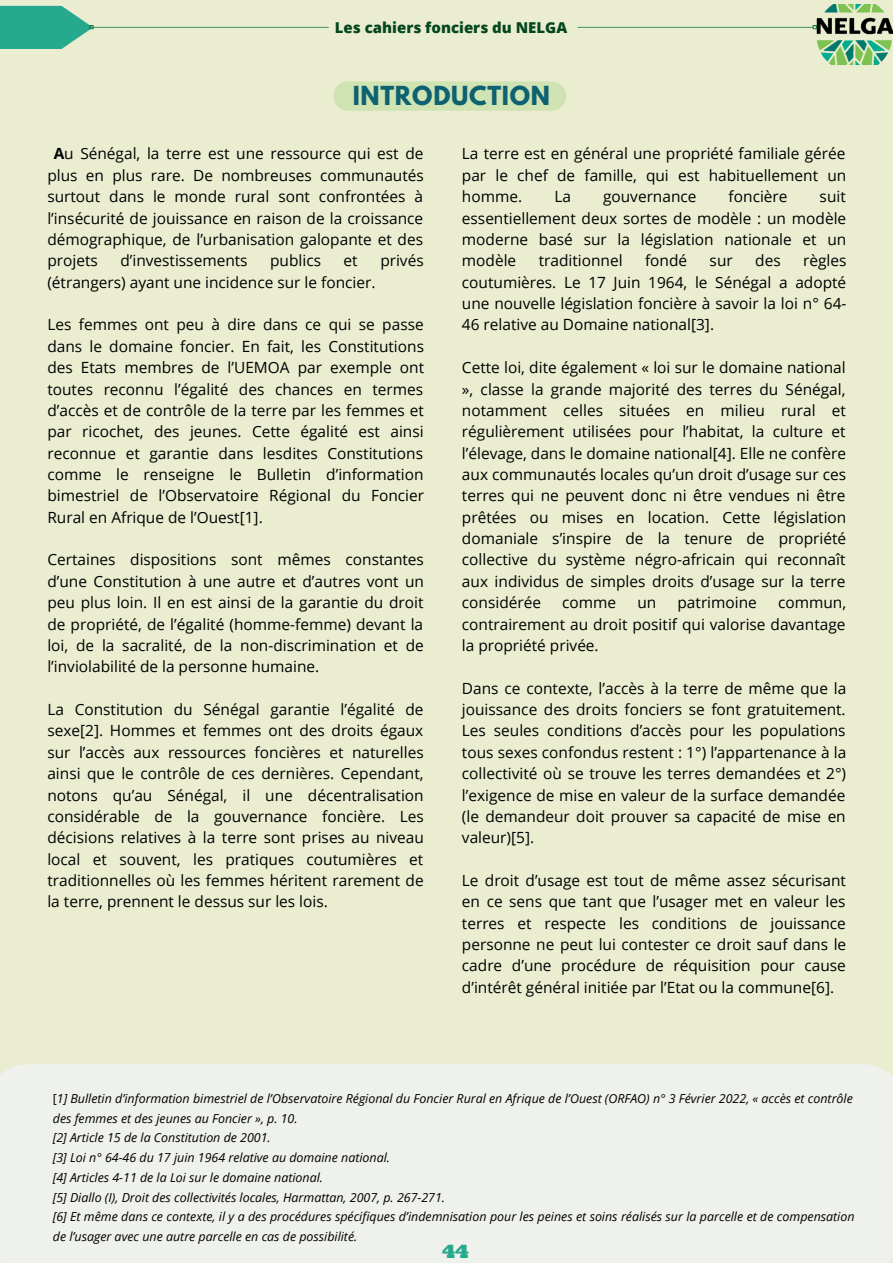
<style>
.page{position:relative;width:893px;height:1264px;background:#fff}
.page>*{position:absolute;margin:0;border:0;box-sizing:border-box;transform-origin:0 0}
.t1{font:700 23.25px "League Spartan";letter-spacing:.03em;color:#0e6171}
.t2{font:18.45px "Ultra";color:#27a98d}
.t3{font:15.45px/21.3px "Open Sans";color:#000;text-align:justify}
.t4{font:800 15px "Open Sans";color:#04471c}
.t5{font:italic 12.45px/19.6px "Open Sans";color:#000}
.s1{font-weight:700}
.s2{font-style:normal}
</style>
<div class="page">
<div style="left:0;top:0;width:892px;height:1262px;background:#ebedd1"></div>
<div style="left:0;top:1064px;width:892px;height:198px;background:#eef1ec"></div>
<div style="left:333px;top:81px;width:233px;height:30px;background:#cfe3b3"></div>
<img style="left:816px;top:4px;width:76px;height:61px">
<hr style="left:93px;top:27px;width:719px;height:1px;background:#067633">
<svg style="left:0;top:6px;width:94px;height:43px"></svg>
<svg style="left:812px;top:25px;width:4px;height:4px"></svg>
<p class="t4" style="left:335px;top:17px;width:234px">Les cahiers fonciers du NELGA</p>
<p class="t1" style="left:352px;top:84px;width:199px">INTRODUCTION</p>
<p class="t3" style="left:47px;top:143px;width:378px;text-indent:6px"><span class="s1">A</span>u Sénégal, la terre est une ressource qui est de plus en plus rare. De nombreuses communautés surtout dans le monde rural sont confrontées à l’insécurité de jouissance en raison de la croissance démographique, de l’urbanisation galopante et des projets</p>
<p class="t3" style="left:120px;top:250px;width:129px">d’investissements</p>
<p class="t3" style="left:270px;top:250px;width:52px">publics</p>
<p class="t3" style="left:343px;top:250px;width:16px">et</p>
<p class="t3" style="left:380px;top:250px;width:45px">privés</p>
<p class="t3" style="left:47px;top:271px;width:329px">(étrangers) ayant une incidence sur le foncier.</p>
<p class="t3" style="left:47px;top:314px;width:378px">Les femmes ont peu à dire dans ce qui se passe dans le domaine foncier. En fait, les Constitutions des Etats membres de l’UEMOA par exemple ont toutes reconnu l’égalité des chances en termes d’accès et de contrôle de la terre par les femmes et par ricochet, des jeunes. Cette égalité est ainsi reconnue et garantie dans lesdites Constitutions comme le renseigne le Bulletin d’information bimestriel de l’Observatoire Régional du Foncier Rural en Afrique de l’Ouest[1].</p>
<p class="t3" style="left:47px;top:549px;width:378px">Certaines dispositions sont mêmes constantes d’une Constitution à une autre et d’autres vont un peu plus loin. Il en est ainsi de la garantie du droit de propriété, de l’égalité (homme-femme) devant la loi, de la sacralité, de la non-discrimination et de l’inviolabilité de la personne humaine.</p>
<p class="t3" style="left:47px;top:698px;width:378px">La Constitution du Sénégal garantie l’égalité de sexe[2]. Hommes et femmes ont des droits égaux sur l’accès aux ressources foncières et naturelles ainsi que le contrôle de ces dernières. Cependant, notons qu’au Sénégal, il une décentralisation considérable de la gouvernance foncière. Les décisions relatives à la terre sont prises au niveau local et souvent, les pratiques coutumières et traditionnelles où les femmes héritent rarement de la terre, prennent le dessus sur les lois.</p>
<p class="t3" style="left:462px;top:143px;width:386px">La terre est en général une propriété familiale gérée par le chef de famille, qui est habituellement un homme.</p>
<p class="t3" style="left:554px;top:185px;width:18px">La</p>
<p class="t3" style="left:603px;top:185px;width:95px">gouvernance</p>
<p class="t3" style="left:728px;top:185px;width:60px">foncière</p>
<p class="t3" style="left:462px;top:185px;width:386px;text-indent:357px">suit essentiellement deux sortes de modèle : un modèle moderne basé sur la législation nationale et un modèle</p>
<p class="t3" style="left:462px;top:250px;width:386px;text-indent:341px">règles coutumières. Le 17 Juin 1964, le Sénégal a adopté une nouvelle législation foncière à savoir la loi n° 64- 46 relative au Domaine national[3].</p>
<p class="t3" style="left:462px;top:356px;width:386px">Cette loi, dite également « loi sur le domaine national », classe la grande majorité des terres du Sénégal, notamment celles situées en milieu rural et régulièrement utilisées pour l’habitat, la culture et l’élevage, dans le domaine national[4]. Elle ne confère aux communautés locales qu’un droit d’usage sur ces terres qui ne peuvent donc ni être vendues ni être prêtées ou mises en location. Cette législation domaniale s’inspire de la tenure de propriété collective du système négro-africain qui reconnaît aux individus de simples droits d’usage sur la terre considérée</p>
<p class="t3" style="left:538px;top:250px;width:85px">traditionnel</p>
<p class="t3" style="left:645px;top:250px;width:44px">fondé</p>
<p class="t3" style="left:709px;top:250px;width:25px">sur</p>
<p class="t3" style="left:755px;top:250px;width:27px">des</p>
<p class="t3" style="left:562px;top:591px;width:56px">comme</p>
<p class="t3" style="left:637px;top:591px;width:20px">un</p>
<p class="t3" style="left:677px;top:591px;width:81px">patrimoine</p>
<p class="t3" style="left:462px;top:591px;width:385px;text-indent:316px">commun, contrairement au droit positif qui valorise davantage la propriété privée.</p>
<p class="t3" style="left:462px;top:677px;width:386px">Dans ce contexte, l’accès à la terre de même que la jouissance des droits fonciers se font gratuitement.<br>Les seules conditions d’accès pour les populations tous sexes confondus restent : 1°) l’appartenance à la collectivité où se trouve les terres demandées et 2°) l’exigence de mise en valeur de la surface demandée (le demandeur doit prouver sa capacité de mise en valeur)[5].</p>
<p class="t3" style="left:462px;top:869px;width:386px">Le droit d’usage est tout de même assez sécurisant en ce sens que tant que l’usager met en valeur les terres et respecte les conditions de jouissance personne ne peut lui contester ce droit sauf dans le cadre d’une procédure de réquisition pour cause d’intérêt général initiée par l’Etat ou la commune[6].</p>
<p class="t5" style="left:53px;top:1088px;width:801px"><span class="s2">[</span>1] Bulletin d’information bimestriel de l’Observatoire Régional du Foncier Rural en Afrique de l’Ouest (ORFAO) n° 3 Février 2022, « accès et contrôle des femmes et des jeunes au Foncier », p. 10.</p>
<p class="t5" style="left:53px;top:1127px;width:219px">[2] Article 15 de la Constitution de 2001.</p>
<p class="t5" style="left:53px;top:1147px;width:338px">[3] Loi n° 64-46 du 17 juin 1964 relative au domaine national.</p>
<p class="t5" style="left:53px;top:1167px;width:272px">[4] Articles 4-11 de la Loi sur le domaine national.</p>
<p class="t5" style="left:53px;top:1186px;width:394px">[5] Diallo (I), Droit des collectivités locales, Harmattan, 2007, p. 267-271.</p>
<p class="t5" style="left:53px;top:1206px;width:803px">[6] Et même dans ce contexte, il y a des procédures spécifiques d’indemnisation pour les peines et soins réalisés sur la parcelle et de compensation de l’usager avec une autre parcelle en cas de possibilité.</p>
<p class="t2" style="left:442px;top:1239px;width:28px">44</p>
</div>
